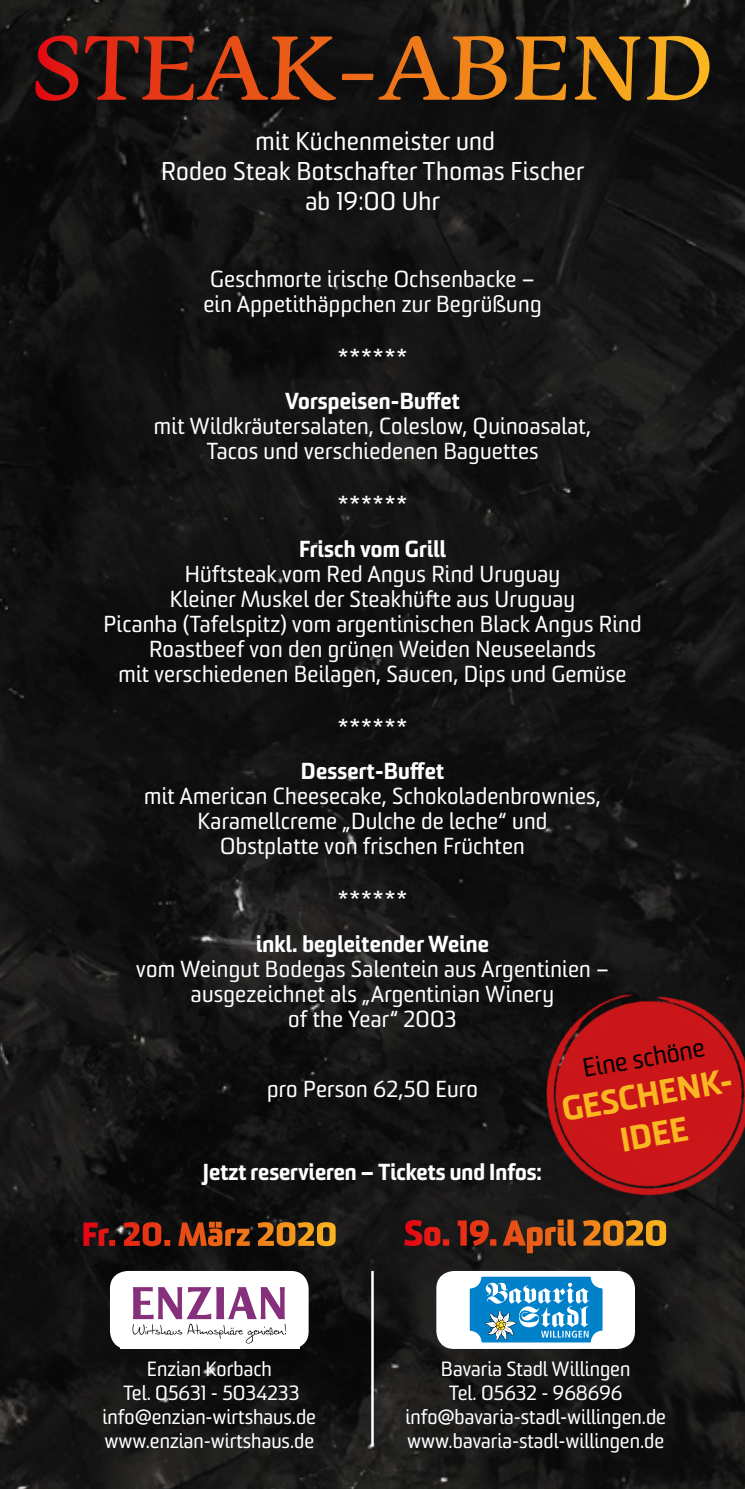
<style>
.page{position:relative;width:745px;height:1489px;background:#fff}
.page>*{position:absolute;margin:0;border:0;box-sizing:border-box;transform-origin:0 0}
.t1{font:900 33px/39.8px "Sommet";color:#fab721;text-align:center}
.t2{font:25.5px "Sommet";color:#000}
.t3{font:25px/30px "Sommet";letter-spacing:.01em;color:#fff;text-align:center}
.t4{font:22.5px/25px "Sommet";letter-spacing:.01em;color:#fff;text-align:center}
.t5{font:900 22.5px "Sommet";letter-spacing:.01em;color:#fff}
.t6{font:20px/23.8px "Sommet";color:#fff;text-align:center}
</style>
<div class="page">
<img style="left:0;top:0;width:744px;height:1488px">
<div style="left:436px;top:1270px;width:198px;height:78px;background:#fff;border-radius:18px"></div>
<svg style="left:469px;top:1275px;width:133px;height:67px;background:#2191d0"></svg>
<div style="left:468px;top:1275px;width:135px;height:68px;border:1px solid #fff;border-radius:12px"></div>
<svg style="left:485px;top:1282px;width:103px;height:58px"></svg>
<div style="left:110px;top:1270px;width:198px;height:78px;background:#fff;border-radius:18px"></div>
<div style="left:120px;top:1275px;width:179px;height:72px;background:#fff"></div>
<svg style="left:132px;top:1287px;width:154px;height:56px"></svg>
<hr style="left:371px;top:1270px;width:2px;height:176px;background:#fff">
<img style="left:511px;top:957px;width:233px;height:275px">
<svg style="left:404px;top:1219px;width:261px;height:34px;background:#6c3619"></svg>
<svg style="left:83px;top:1221px;width:252px;height:25px;background:#7b3815"></svg>
<svg style="left:35px;top:35px;width:674px;height:66px;background:#562e14"></svg>
<p class="t3" style="left:161px;top:126px;width:424px">mit Küchenmeister und<br>Rodeo Steak Botschafter Thomas Fischer ab 19:00 Uhr</p>
<p class="t4" style="left:203px;top:266px;width:339px">Geschmorte irische Ochsenbacke – ein Appetithäppchen zur Begrüßung</p>
<p class="t3" style="left:337px;top:342px;width:72px">******</p>
<p class="t5" style="left:285px;top:387px;width:176px">Vorspeisen-Buffet</p>
<p class="t4" style="left:154px;top:413px;width:438px">mit Wildkräutersalaten, Coleslow, Quinoasalat,<br>Tacos und verschiedenen Baguettes</p>
<p class="t3" style="left:337px;top:490px;width:72px">******</p>
<p class="t5" style="left:299px;top:534px;width:148px">Frisch vom Grill</p>
<p class="t4" style="left:103px;top:561px;width:539px">Hüftsteak vom Red Angus Rind Uruguay<br>Kleiner Muskel der Steakhüfte aus Uruguay<br>Picanha (Tafelspitz) vom argentinischen Black Angus Rind Roastbeef von den grünen Weiden Neuseelands<br>mit verschiedenen Beilagen, Saucen, Dips und Gemüse</p>
<p class="t3" style="left:337px;top:712px;width:72px">******</p>
<p class="t5" style="left:301px;top:757px;width:144px">Dessert-Buffet</p>
<p class="t4" style="left:144px;top:783px;width:458px">mit American Cheesecake, Schokoladenbrownies,<br>Karamellcreme „Dulche de leche“ und<br>Obstplatte von frischen Früchten</p>
<p class="t3" style="left:337px;top:885px;width:72px">******</p>
<p class="t5" style="left:256px;top:929px;width:234px">inkl. begleitender Weine</p>
<p class="t4" style="left:136px;top:956px;width:474px">vom Weingut Bodegas Salentein aus Argentinien – ausgezeichnet als „Argentinian Winery<br>of the Year“ 2003</p>
<p class="t4" style="left:267px;top:1076px;width:212px">pro Person 62,50 Euro</p>
<p class="t5" style="left:203px;top:1157px;width:340px">Jetzt reservieren – Tickets und Infos:</p>
<p class="t2" style="left:580px;top:1053px;width:125px;rotate:-10deg">Eine schöne</p>
<h1 class="t1" style="left:558px;top:1090px;width:178px;rotate:-10deg">GESCHENK-<br>IDEE</h1>
<p class="t6" style="left:102px;top:1357px;width:215px">Enzian Korbach<br>Tel. 05631 - 5034233 info@enzian-wirtshaus.de www.enzian-wirtshaus.de</p>
<p class="t6" style="left:405px;top:1357px;width:262px">Bavaria Stadl Willingen<br>Tel. 05632 - 968696 info@bavaria-stadl-willingen.de www.bavaria-stadl-willingen.de</p>
</div>
